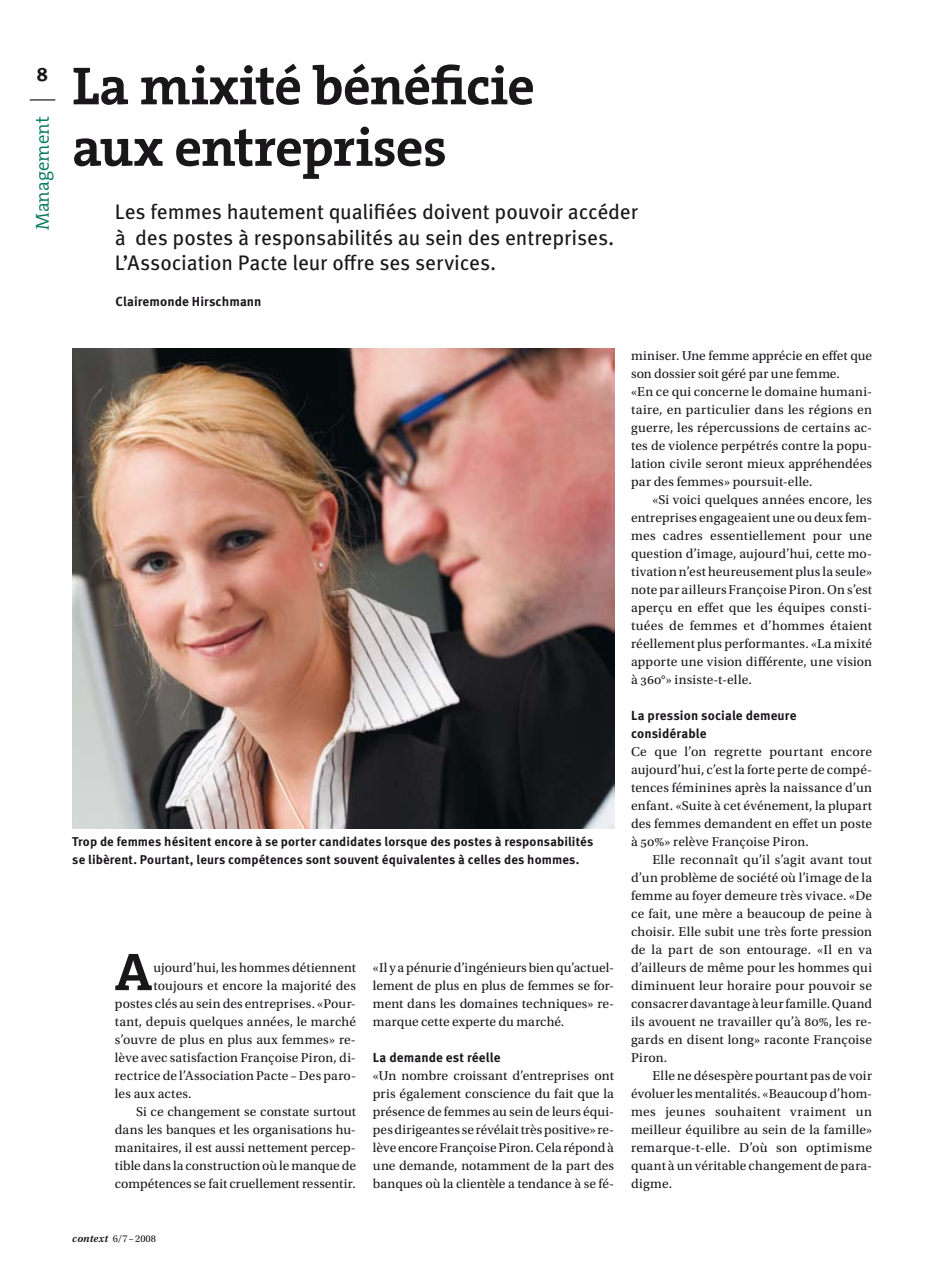
<style>
.page{position:relative;width:936px;height:1263px;background:#fff}
.page>*{position:absolute;margin:0;border:0;box-sizing:border-box;transform-origin:0 0}
.t1{font:700 54px/61.5px "The Serif B W7";letter-spacing:-.01em;color:#1a171b}
.t2{font:700 53.55px "The Serif B W7";color:#1a171b}
.t3{font:21px/25.5px "Meta OT";letter-spacing:-.005em;color:#1a171b}
.t4{font:300 18.75px "The Serif B W4";color:#00765a}
.t5{font:13.5px/18px "Utopia Std";letter-spacing:.01em;color:#1a171b;text-align:justify}
.t6{font:700 13.2px/18px "Meta OT";letter-spacing:.005em;color:#1a171b}
.t7{font:700 12.75px/18px "Meta OT";letter-spacing:.01em;color:#1a171b}
.t8{font:10.35px "Utopia Std";color:#1a171b}
.s1{font-weight:600;font-style:italic;font-size:10.8px}
</style>
<div class="page">
<hr style="left:30px;top:99px;width:25px;height:2px;background:#1a171b">
<img style="left:72px;top:349px;width:542px;height:479px">
<h3 class="t4" style="left:30px;top:230px;width:115px;rotate:-90deg">Management</h3>
<h1 class="t1" style="left:72px;top:55px;width:464px">La mixité bénéficie aux entreprises</h1>
<h3 class="t3" style="left:115px;top:199px;width:524px">Les femmes hautement qualifiées doivent pouvoir accéder à des postes à responsabilités au sein des entreprises.<br>L’Association Pacte leur offre ses services.</h3>
<p class="t6" style="left:115px;top:293px;width:147px">Clairemonde Hirschmann</p>
<p class="t7" style="left:72px;top:833px;width:522px">Trop de femmes hésitent encore à se porter candidates lorsque des postes à responsabilités se libèrent. Pourtant, leurs compétences sont souvent équivalentes à celles des hommes.</p>
<h2 class="t2" style="left:115px;top:936px;width:39px">A</h2>
<p class="t5" style="left:153px;top:959px;width:204px">ujourd’hui, les hommes détiennent</p>
<p class="t5" style="left:153px;top:977px;width:204px">toujours et encore la majorité des</p>
<p class="t5" style="left:115px;top:995px;width:242px">postes clés au sein des entreprises. «Pour-</p>
<p class="t5" style="left:115px;top:1013px;width:242px">tant, depuis quelques années, le marché</p>
<p class="t5" style="left:115px;top:1031px;width:242px">s’ouvre de plus en plus aux femmes» re-</p>
<p class="t5" style="left:115px;top:1049px;width:242px">lève avec satisfaction Françoise Piron, di-</p>
<p class="t5" style="left:115px;top:1067px;width:242px">rectrice de l’Association Pacte – Des paro-</p>
<p class="t5" style="left:115px;top:1085px;width:78px">les aux actes.</p>
<p class="t5" style="left:136px;top:1103px;width:221px">Si ce changement se constate surtout</p>
<p class="t5" style="left:115px;top:1121px;width:242px">dans les banques et les organisations hu-</p>
<p class="t5" style="left:115px;top:1139px;width:242px">manitaires, il est aussi nettement percep-</p>
<p class="t5" style="left:115px;top:1157px;width:242px">tible dans la construction où le manque de</p>
<p class="t5" style="left:115px;top:1175px;width:242px">compétences se fait cruellement ressentir.</p>
<p class="t8" style="left:72px;top:1232px;width:85px"><span class="s1">context</span> 6/7 – 2008</p>
<p class="t5" style="left:373px;top:959px;width:242px">«Il y a pénurie d’ingénieurs bien qu’actuel&shy;lement de plus en plus de femmes se for&shy;ment dans les domaines techniques» re&shy;marque cette experte du marché.</p>
<p class="t6" style="left:373px;top:1049px;width:129px">La demande est réelle</p>
<p class="t5" style="left:373px;top:1067px;width:242px">«Un nombre croissant d’entreprises ont pris également conscience du fait que la présence de femmes au sein de leurs équi&shy;pes dirigeantes se révélait très positive» re&shy;lève encore Françoise Piron. Cela répond à une demande, notamment de la part des banques où la clientèle a tendance à se fé-</p>
<p class="t5" style="left:631px;top:347px;width:242px;text-align:left">miniser. Une femme apprécie en effet que son dossier soit géré par une femme.<br>«En ce qui concerne le domaine humani&shy;taire, en particulier dans les régions en guerre, les répercussions de certains ac&shy;tes de violence perpétrés contre la popu&shy;lation civile seront mieux appréhendées par des femmes» poursuit-elle.</p>
<p class="t5" style="left:631px;top:491px;width:242px;text-indent:21px">«Si voici quelques années encore, les entreprises engageaient une ou deux fem&shy;mes cadres essentiellement pour une question d’image, aujourd’hui, cette mo&shy;tivation n’est heureusement plus la seule» note par ailleurs Françoise Piron. On s’est aperçu en effet que les équipes consti&shy;tuées de femmes et d’hommes étaient réellement plus performantes. «La mixité apporte une vision différente, une vision à 360°» insiste-t-elle.</p>
<p class="t6" style="left:631px;top:707px;width:167px">La pression sociale demeure considérable</p>
<p class="t5" style="left:631px;top:743px;width:242px">Ce que l’on regrette pourtant encore aujourd’hui, c’est la forte perte de compé&shy;tences féminines après la naissance d’un enfant. «Suite à cet événement, la plupart des femmes demandent en effet un poste à 50%» relève Françoise Piron.</p>
<p class="t5" style="left:631px;top:851px;width:242px;text-indent:21px">Elle reconnaît qu’il s’agit avant tout d’un problème de société où l’image de la femme au foyer demeure très vivace. «De ce fait, une mère a beaucoup de peine à choisir. Elle subit une très forte pression de la part de son entourage. «Il en va d’ailleurs de même pour les hommes qui diminuent leur horaire pour pouvoir se consacrer davantage à leur famille. Quand ils avouent ne travailler qu’à 80%, les re&shy;gards en disent long» raconte Françoise Piron.</p>
<p class="t5" style="left:631px;top:1067px;width:242px;text-indent:21px">Elle ne désespère pourtant pas de voir évoluer les mentalités. «Beaucoup d’hom&shy;mes jeunes souhaitent vraiment un meilleur équilibre au sein de la famille» remarque-t-elle. D’où son optimisme quant à un véritable changement de para&shy;digme.</p>
</div>
